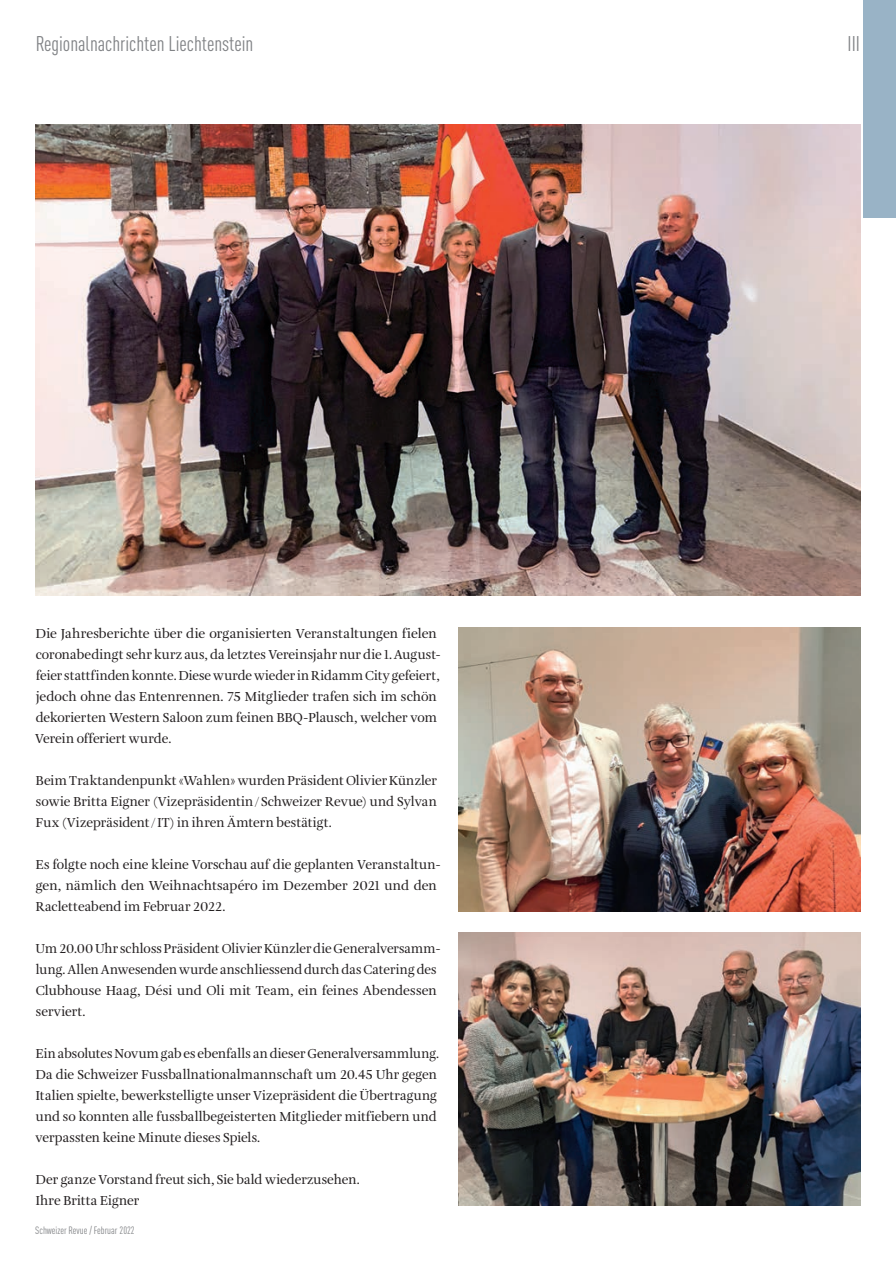
<style>
.page{position:relative;width:896px;height:1266px;background:#fff}
.page>*{position:absolute;margin:0;border:0;box-sizing:border-box;transform-origin:0 0}
.t1{font:condensed 21px "DINOT";color:#808285}
.t2{font:13.5px/21px "Amalia Pro";letter-spacing:.005em;color:#231f20}
.t3{font:condensed 10.5px "DINOT";color:#808285}
</style>
<div class="page">
<div style="left:862px;top:0;width:33px;height:218px;background:#99b3c6"></div>
<img style="left:458px;top:932px;width:402px;height:273px">
<img style="left:458px;top:627px;width:402px;height:284px">
<img style="left:35px;top:125px;width:825px;height:471px">
<h1 class="t1" style="left:36px;top:32px;width:219px">Regionalnachrichten Liechtenstein</h1>
<h1 class="t1" style="left:847px;top:32px;width:14px">III</h1>
<p class="t2" style="left:35px;top:623px;width:407px">Die Jahresberichte über die organisierten Veranstaltungen fielen coronabedingt sehr kurz aus, da letztes Vereinsjahr nur die 1.August&shy;feier stattfinden konnte. Diese wurde wieder in Ridamm City gefeiert, jedoch ohne das Entenrennen. 75 Mitglieder trafen sich im schön dekorierten Western Saloon zum feinen BBQ-Plausch, welcher vom Verein offeriert wurde.</p>
<p class="t2" style="left:36px;top:770px;width:402px;text-align:justify">Beim Traktandenpunkt «Wahlen» wurden Präsident Olivier Künzler sowie Britta Eigner (Vizepräsidentin/Schweizer Revue) und Sylvan Fux (Vizepräsident/IT) in ihren Ämtern bestätigt.</p>
<p class="t2" style="left:36px;top:854px;width:406px">Es folgte noch eine kleine Vorschau auf die geplanten Veranstaltun&shy;gen, nämlich den Weihnachtsapéro im Dezember 2021 und den<br>Racletteabend im Februar 2022.</p>
<p class="t2" style="left:36px;top:938px;width:406px">Um 20.00 Uhr schloss Präsident Olivier Künzler die Generalversamm&shy;lung. Allen Anwesenden wurde anschliessend durch das Catering des Clubhouse Haag, Dési und Oli mit Team, ein feines Abendessen serviert.</p>
<p class="t2" style="left:35px;top:1043px;width:405px">Ein absolutes Novum gab es ebenfalls an dieser Generalversammlung.<br>Da die Schweizer Fussballnationalmannschaft um 20.45 Uhr gegen Italien spielte, bewerkstelligte unser Vizepräsident die Übertragung und so konnten alle fussballbegeisterten Mitglieder mitfiebern und verpassten keine Minute dieses Spiels.</p>
<p class="t2" style="left:36px;top:1169px;width:325px">Der ganze Vorstand freut sich, Sie bald wiederzusehen.<br>Ihre Britta Eigner</p>
<p class="t3" style="left:35px;top:1224px;width:101px">Schweizer Revue / Februar 2022</p>
</div>
